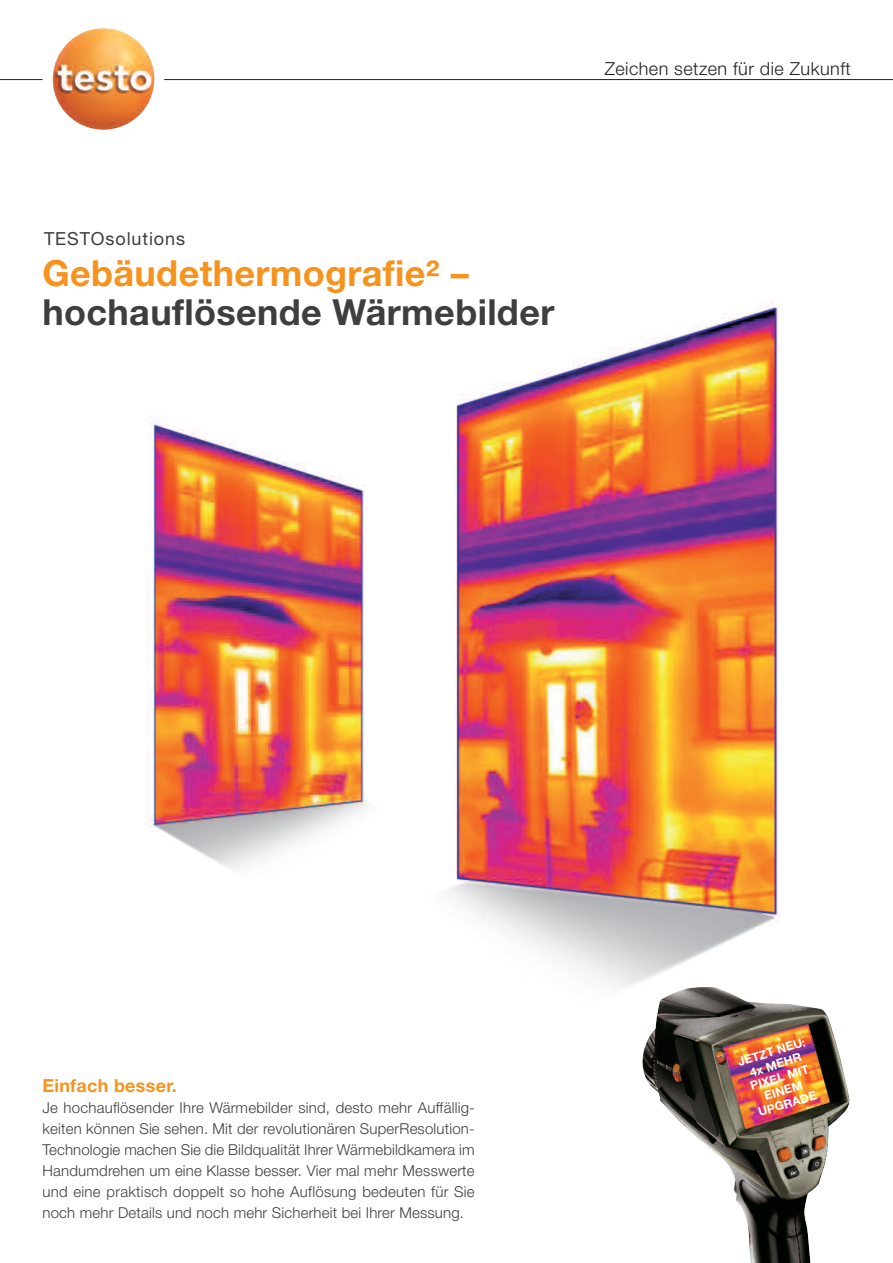
<style>
.page{position:relative;width:893px;height:1263px;background:#fff}
.page>*{position:absolute;margin:0;border:0;box-sizing:border-box;transform-origin:0 0}
.t1{font:700 36px "Helvetica Neue LT Std";letter-spacing:.01em;color:#3e3e3f}
.t2{font:700 36px "Helvetica Neue LT Std";letter-spacing:.01em;color:#f7931d}
.t3{font:300 18px "Helvetica Neue LT Com";letter-spacing:.025em;color:#231f20}
.t4{font:18px "Helvetica Neue LT Com";letter-spacing:.05em;color:#3e3e3f}
.t5{font:700 18px "Helvetica Neue LT Std";letter-spacing:.015em;color:#f7931d}
.t6{font:300 15px/21px "Helvetica Neue LT Com";letter-spacing:.01em;color:#3e3e3f;text-align:justify}
.t7{font:700 12px/13.5px "Helvetica Neue LT Std";color:#fff;text-align:center}
</style>
<div class="page">
<img style="left:146px;top:301px;width:634px;height:687px">
<hr style="left:0;top:79px;width:43px;height:1px;background:#231f20">
<img style="left:53px;top:28px;width:101px;height:102px">
<hr style="left:164px;top:79px;width:729px;height:1px;background:#231f20">
<img style="left:642px;top:987px;width:208px;height:276px">
<p class="t3" style="left:605px;top:57px;width:248px">Zeichen setzen für die Zukunft</p>
<p class="t4" style="left:44px;top:228px;width:143px">TESTOsolutions</p>
<h1 class="t2" style="left:43px;top:261px;width:428px">Gebäudethermografie² –</h1>
<h1 class="t1" style="left:43px;top:300px;width:513px">hochauflösende Wärmebilder</h1>
<p class="t5" style="left:43px;top:1079px;width:136px">Einfach besser.</p>
<p class="t6" style="left:43px;top:1097px;width:434px">Je hochauflösender Ihre Wärmebilder sind, desto mehr Auffällig&shy;keiten können Sie sehen. Mit der revolutionären SuperResolution-Technologie machen Sie die Bildqualität Ihrer Wärmebildkamera im Handumdrehen um eine Klasse besser. Vier mal mehr Messwerte und eine praktisch doppelt so hohe Auflösung bedeuten für Sie noch mehr Details und noch mehr Sicherheit bei Ihrer Messung.</p>
<p class="t7" style="left:736px;top:1056px;width:72px;rotate:-17deg">JETZT NEU:<br>4x MEHR<br>PIXEL MIT<br>EINEM<br>UPGRADE</p>
</div>
